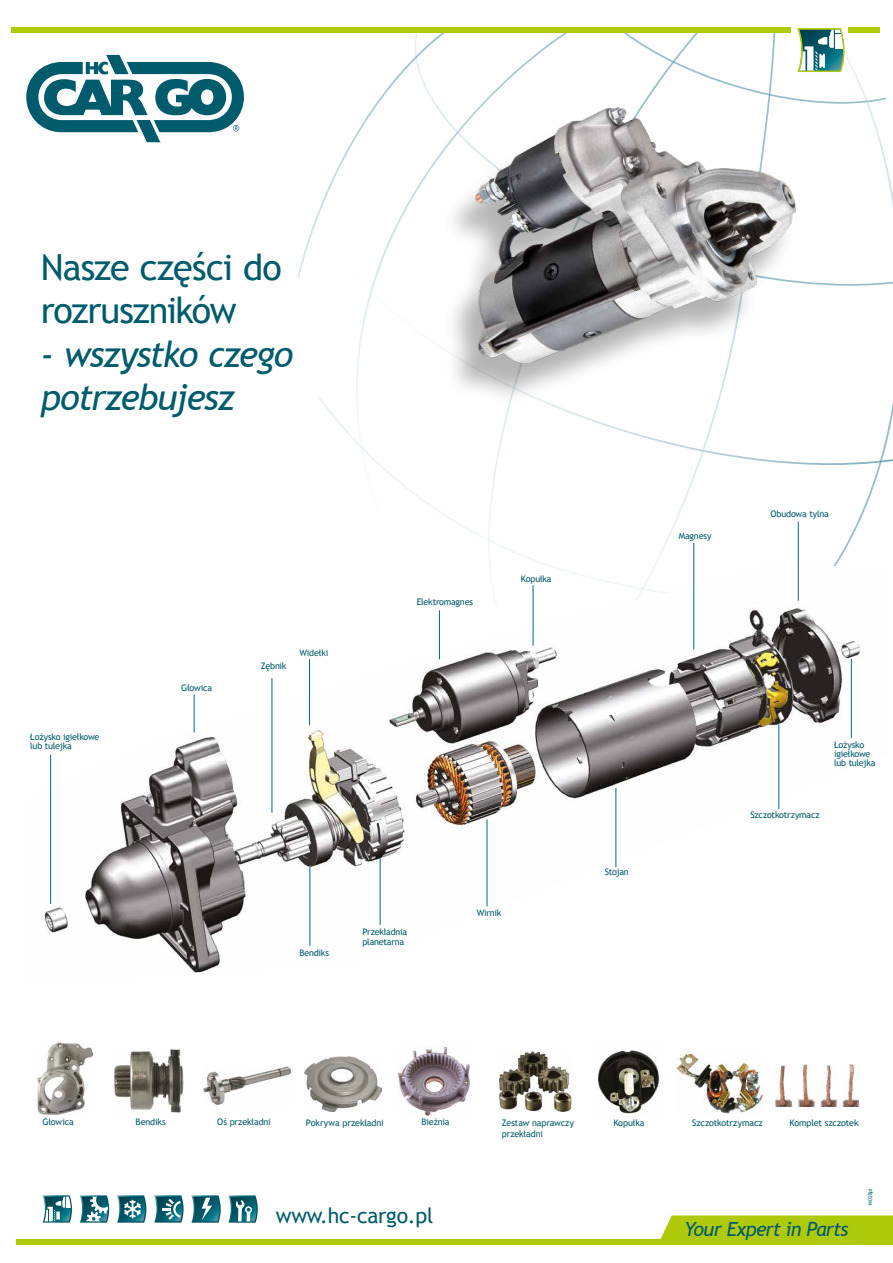
<style>
.page{position:relative;width:893px;height:1263px;background:#fff}
.page>*{position:absolute;margin:0;border:0;box-sizing:border-box;transform-origin:0 0}
.t1{font:italic 36px/43.5px "Trebuchet MS";letter-spacing:-.035em;color:#005b6c}
.t2{font:36px/43.5px "Trebuchet MS";letter-spacing:-.03em;color:#005b6c}
.t3{font:21.23px "Trebuchet MS";letter-spacing:-.01em;color:#005b6c}
.t4{font:italic 19.42px "Trebuchet MS";letter-spacing:-.04em;color:#005b6c}
.t5{font:9px/9.8px "Trebuchet MS";letter-spacing:-.02em;color:#005b6c}
.t6{font:5.25px "Trebuchet MS";color:#005b6c}
</style>
<div class="page">
<svg style="left:658px;top:1215px;width:235px;height:24px;background:#b3cc18"></svg>
<div style="left:16px;top:1239px;width:877px;height:6px;background:#afca0b"></div>
<svg style="left:154px;top:1195px;width:30px;height:27px"></svg>
<svg style="left:117px;top:1195px;width:29px;height:27px"></svg>
<svg style="left:228px;top:1195px;width:30px;height:28px"></svg>
<svg style="left:191px;top:1195px;width:30px;height:28px"></svg>
<svg style="left:80px;top:1195px;width:29px;height:28px"></svg>
<svg style="left:43px;top:1195px;width:29px;height:27px"></svg>
<svg style="left:26px;top:55px;width:218px;height:87px"></svg>
<div style="left:11px;top:27px;width:780px;height:6px;background:#afca0b"></div>
<div style="left:848px;top:27px;width:32px;height:6px;background:#afca0b"></div>
<img style="left:624px;top:33px;width:78px;height:43px">
<img style="left:415px;top:33px;width:29px;height:82px">
<img style="left:653px;top:33px;width:45px;height:54px">
<img style="left:640px;top:87px;width:16px;height:20px">
<img style="left:488px;top:451px;width:32px;height:109px">
<img style="left:547px;top:33px;width:20px;height:14px">
<img style="left:516px;top:45px;width:32px;height:28px">
<img style="left:483px;top:71px;width:33px;height:33px">
<img style="left:471px;top:102px;width:13px;height:13px">
<img style="left:426px;top:152px;width:15px;height:22px">
<svg style="left:435px;top:33px;width:9px;height:5px"></svg>
<img style="left:405px;top:37px;width:34px;height:32px">
<img style="left:381px;top:67px;width:27px;height:30px">
<img style="left:343px;top:97px;width:40px;height:60px">
<img style="left:335px;top:157px;width:10px;height:17px">
<img style="left:297px;top:221px;width:18px;height:56px">
<img style="left:704px;top:450px;width:175px;height:14px">
<img style="left:315px;top:174px;width:387px;height:277px">
<img style="left:657px;top:451px;width:47px;height:109px">
<img style="left:702px;top:33px;width:73px;height:417px">
<img style="left:787px;top:462px;width:94px;height:98px">
<img style="left:831px;top:424px;width:60px;height:37px">
<svg style="left:879px;top:455px;width:14px;height:8px"></svg>
<img style="left:776px;top:54px;width:117px;height:370px">
<svg style="left:796px;top:28px;width:49px;height:45px"></svg>
<img style="left:304px;top:1057px;width:77px;height:55px">
<img style="left:114px;top:1049px;width:70px;height:64px">
<img style="left:598px;top:1050px;width:62px;height:65px">
<img style="left:776px;top:1064px;width:83px;height:43px">
<img style="left:397px;top:1046px;width:73px;height:69px">
<img style="left:203px;top:1066px;width:87px;height:39px">
<img style="left:499px;top:1051px;width:73px;height:60px">
<img style="left:677px;top:1053px;width:85px;height:60px">
<img style="left:37px;top:1042px;width:55px;height:72px">
<div style="left:441px;top:115px;width:355px;height:291px;background:#000;opacity:.3"></div>
<img style="left:476px;top:107px;width:319px;height:255px">
<img style="left:43px;top:560px;width:817px;height:413px">
<hr style="left:487px;top:819px;width:1px;height:87px;background:#0064a7">
<hr style="left:615px;top:788px;width:1px;height:79px;background:#0064a7">
<hr style="left:693px;top:543px;width:1px;height:106px;background:#0064a7">
<hr style="left:778px;top:724px;width:1px;height:85px;background:#0064a7">
<hr style="left:798px;top:522px;width:1px;height:79px;background:#0064a7">
<hr style="left:439px;top:610px;width:1px;height:49px;background:#0064a7">
<hr style="left:194px;top:694px;width:1px;height:38px;background:#0064a7">
<hr style="left:50px;top:755px;width:1px;height:149px;background:#0064a7">
<hr style="left:309px;top:659px;width:1px;height:66px;background:#0064a7">
<hr style="left:272px;top:678px;width:1px;height:135px;background:#0064a7">
<hr style="left:533px;top:585px;width:1px;height:61px;background:#0064a7">
<hr style="left:851px;top:659px;width:1px;height:79px;background:#0064a7">
<hr style="left:309px;top:867px;width:1px;height:79px;background:#0064a7">
<hr style="left:380px;top:858px;width:1px;height:67px;background:#0064a7">
<h1 class="t2" style="left:41px;top:246px;width:242px">Nasze części do rozruszników</h1>
<h1 class="t1" style="left:41px;top:332px;width:254px">- wszystko czego potrzebujesz</h1>
<p class="t5" style="left:30px;top:732px;width:71px">Łożysko igiełkowe lub tulejka</p>
<p class="t5" style="left:181px;top:683px;width:32px">Głowica</p>
<p class="t5" style="left:261px;top:661px;width:27px">Zębnik</p>
<p class="t5" style="left:299px;top:648px;width:30px">Widełki</p>
<p class="t5" style="left:417px;top:597px;width:58px">Elektromagnes</p>
<p class="t5" style="left:521px;top:574px;width:32px">Kopułka</p>
<p class="t5" style="left:299px;top:948px;width:31px">Bendiks</p>
<p class="t5" style="left:362px;top:927px;width:46px">Przekładnia planetarna</p>
<p class="t5" style="left:477px;top:907px;width:26px">Wirnik</p>
<p class="t5" style="left:679px;top:531px;width:34px">Magnesy</p>
<p class="t5" style="left:771px;top:509px;width:60px">Obudowa tylna</p>
<p class="t5" style="left:605px;top:867px;width:25px">Stojan</p>
<p class="t5" style="left:834px;top:740px;width:43px;line-height:9px">Łożysko igiełkowe lub tulejka</p>
<p class="t5" style="left:750px;top:810px;width:71px">Szczotkotrzymacz</p>
<p class="t5" style="left:217px;top:1117px;width:55px">Oś przekładni</p>
<p class="t5" style="left:306px;top:1118px;width:79px">Pokrywa przekładni</p>
<p class="t5" style="left:502px;top:1118px;width:74px;line-height:10.8px">Zestaw naprawczy przekładni</p>
<p class="t5" style="left:42px;top:1117px;width:33px">Głowica</p>
<p class="t5" style="left:136px;top:1117px;width:32px">Bendiks</p>
<p class="t5" style="left:422px;top:1117px;width:30px">Bieżnia</p>
<p class="t5" style="left:613px;top:1118px;width:33px">Kopułka</p>
<p class="t5" style="left:692px;top:1118px;width:72px">Szczotkotrzymacz</p>
<p class="t5" style="left:789px;top:1118px;width:71px">Komplet szczotek</p>
<h2 class="t3" style="left:276px;top:1202px;width:159px">www.hc-cargo.pl</h2>
<h3 class="t4" style="left:684px;top:1217px;width:165px">Your Expert in Parts</h3>
<p class="t6" style="left:867px;top:1206px;width:20px;rotate:-90deg">14028pl</p>
</div>
